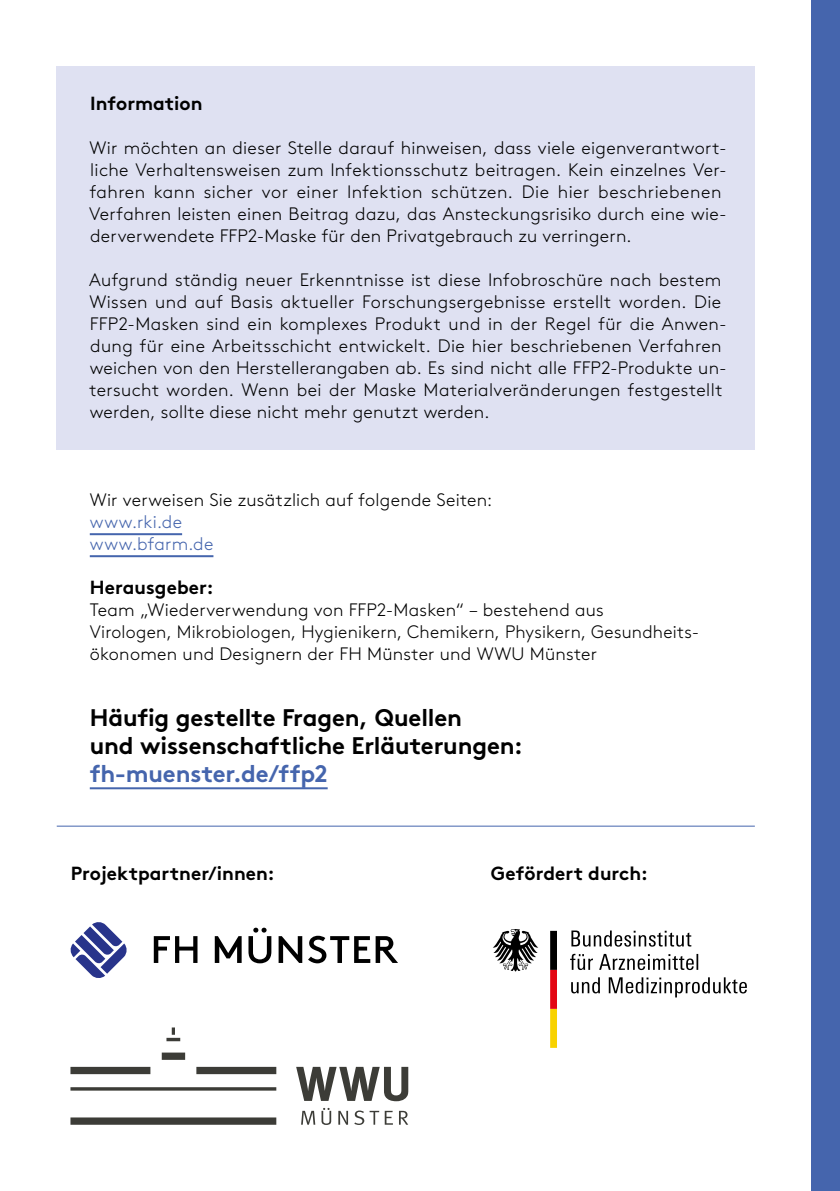
<style>
.page{position:relative;width:840px;height:1191px;background:#fff}
.page>*{position:absolute;margin:0;border:0;box-sizing:border-box;transform-origin:0 0}
.t1{font:700 24px/28px "Brown Pro";letter-spacing:-.01em;color:#000}
.t2{font:700 24px "Brown Pro";letter-spacing:-.005em;color:#4565ad}
.t3{font:700 19px "Brown Pro";color:#000}
.t4{font:300 18px/22px "Brown Pro";letter-spacing:.02em;color:#000}
.t5{font:300 18px/22px "Brown Pro";letter-spacing:.015em;color:#4565ad}
</style>
<div class="page">
<svg style="left:71px;top:1027px;width:337px;height:98px"></svg>
<svg style="left:154px;top:936px;width:43px;height:27px"></svg>
<svg style="left:215px;top:936px;width:26px;height:27px"></svg>
<svg style="left:248px;top:927px;width:23px;height:36px"></svg>
<svg style="left:278px;top:936px;width:24px;height:27px"></svg>
<svg style="left:308px;top:935px;width:90px;height:28px"></svg>
<svg style="left:71px;top:922px;width:56px;height:56px"></svg>
<svg style="left:493px;top:929px;width:45px;height:42px"></svg>
<svg style="left:550px;top:931px;width:6px;height:116px"></svg>
<svg style="left:571px;top:930px;width:120px;height:16px"></svg>
<svg style="left:570px;top:953px;width:22px;height:17px"></svg>
<svg style="left:599px;top:954px;width:98px;height:16px"></svg>
<svg style="left:571px;top:977px;width:28px;height:16px"></svg>
<svg style="left:608px;top:977px;width:138px;height:20px"></svg>
<hr style="left:57px;top:825px;width:697px;height:1px;background:#4565ad">
<div style="left:811px;top:0;width:28px;height:1191px;background:#4565ad"></div>
<div style="left:57px;top:66px;width:697px;height:384px;background:#dfe1f2"></div>
<hr style="left:90px;top:533px;width:92px;height:2px;background:#4565ad">
<hr style="left:90px;top:555px;width:123px;height:2px;background:#4565ad">
<hr style="left:90px;top:787px;width:237px;height:2px;background:#4565ad">
<p class="t3" style="left:90px;top:88px;width:114px">Information</p>
<p class="t4" style="left:89px;top:135px;width:639px">Wir möchten an dieser Stelle darauf hinweisen, dass viele eigenverantwort&shy;liche Verhaltensweisen zum Infektionsschutz beitragen. Kein einzelnes Ver&shy;fahren kann sicher vor einer Infektion schützen. Die hier beschriebenen Verfahren leisten einen Beitrag dazu, das Ansteckungsrisiko durch eine wie&shy;derverwendete FFP2-Maske für den Privatgebrauch zu verringern.</p>
<p class="t4" style="left:89px;top:267px;width:638px">Aufgrund ständig neuer Erkenntnisse ist diese Infobroschüre nach bestem Wissen und auf Basis aktueller Forschungsergebnisse erstellt worden. Die FFP2-Masken sind ein komplexes Produkt und in der Regel für die Anwen&shy;dung für eine Arbeitsschicht entwickelt. Die hier beschriebenen Verfahren weichen von den Herstellerangaben ab. Es sind nicht alle FFP2- Produkte un&shy;tersucht worden. Wenn bei der Maske Materialveränderungen festgestellt werden, sollte diese nicht mehr genutzt werden.</p>
<p class="t4" style="left:90px;top:487px;width:404px">Wir verweisen Sie zusätzlich auf folgende Seiten:</p>
<p class="t5" style="left:90px;top:509px;width:125px">www.rki.de www.bfarm.de</p>
<p class="t3" style="left:90px;top:572px;width:125px">Herausgeber:</p>
<p class="t4" style="left:90px;top:597px;width:610px">Team „Wiederverwendung von FFP2-Masken“ – bestehend aus<br>Virologen, Mikrobiologen, Hygienikern, Chemikern, Physikern, Gesundheits&shy;ökonomen und Designern der FH Münster und WWU Münster</p>
<h1 class="t1" style="left:90px;top:701px;width:434px">Häufig gestellte Fragen, Quellen<br>und wissenschaftliche Erläuterungen:</h1>
<h1 class="t2" style="left:90px;top:754px;width:239px">fh-muenster.de/ffp2</h1>
<p class="t3" style="left:71px;top:858px;width:205px">Projektpartner/innen:</p>
<p class="t3" style="left:490px;top:858px;width:158px">Gefördert durch:</p>
</div>
